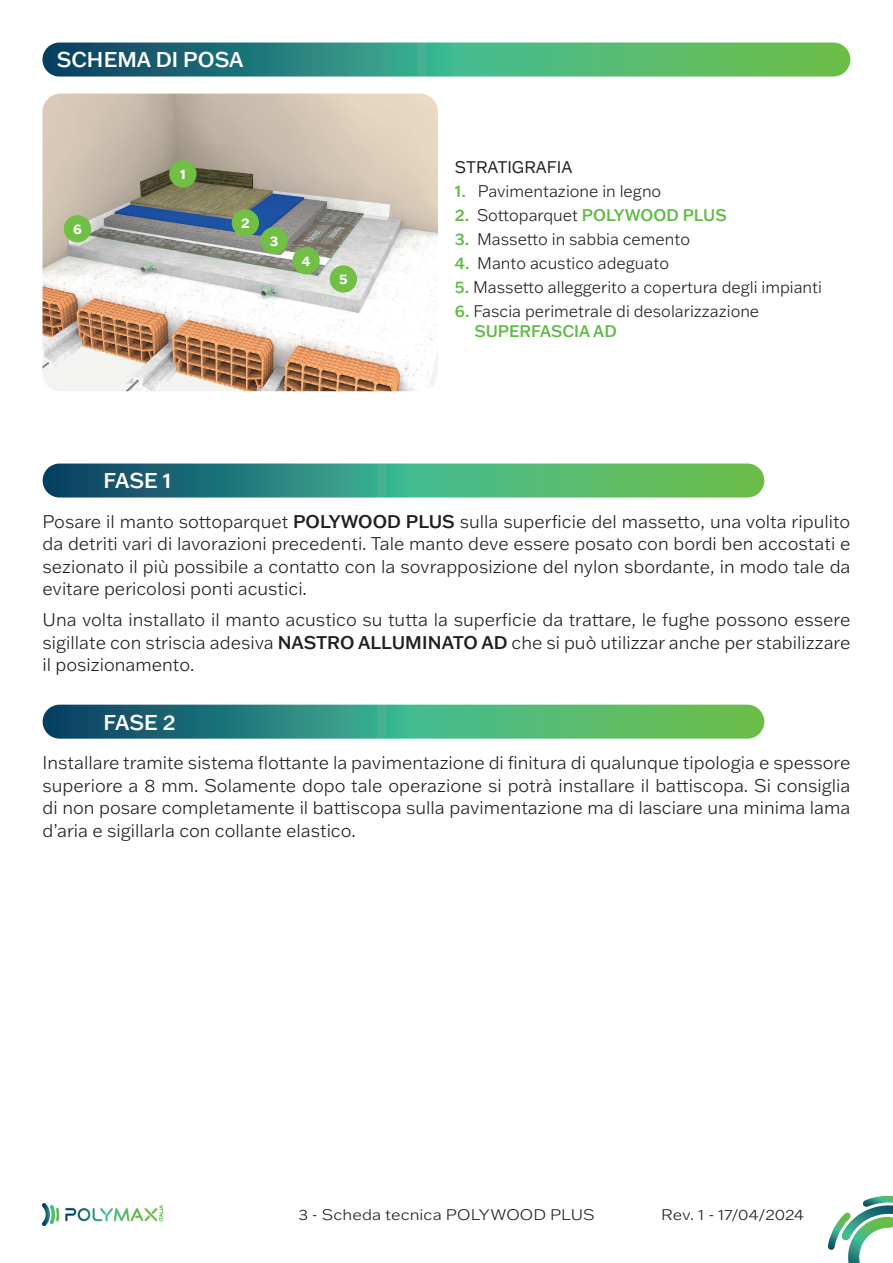
<style>
.page{position:relative;width:893px;height:1263px;background:#fff}
.page>*{position:absolute;margin:0;border:0;box-sizing:border-box;transform-origin:0 0}
.t1{font:500 21px "Franklin Gothic ATF";color:#fff}
.t2{font:300 18px/22.5px "Franklin Gothic ATF";color:#231f20;text-align:justify}
.t3{font:300 16.5px/19.8px "Franklin Gothic ATF";color:#231f20}
.t4{font:500 16.5px "Franklin Gothic ATF";color:#60bb46}
.t5{font:16.5px "Franklin Gothic ATF";color:#231f20}
.t6{font:300 15px "Franklin Gothic ATF";letter-spacing:.005em;color:#231f20;scale:1.1 1}
.t7{font:700 13.5px "Franklin Gothic ATF";color:#fff}
.s1{font-weight:500;color:#60bb46}
.s2{font-weight:300;color:#231f20}
.s3{font-weight:500}
</style>
<div class="page">
<svg style="left:827px;top:1195px;width:66px;height:68px"></svg>
<img style="left:43px;top:1204px;width:119px;height:21px">
<svg style="left:42px;top:43px;width:808px;height:34px;background:#409a75"></svg>
<img style="left:42px;top:94px;width:396px;height:297px">
<div style="left:169px;top:160px;width:27px;height:28px;background:#71bf44;border-radius:50%"></div>
<div style="left:232px;top:209px;width:27px;height:27px;background:#71bf44;border-radius:50%"></div>
<div style="left:260px;top:227px;width:28px;height:27px;background:#71bf44;border-radius:50%"></div>
<div style="left:292px;top:247px;width:28px;height:27px;background:#71bf44;border-radius:50%"></div>
<div style="left:330px;top:265px;width:27px;height:28px;background:#71bf44;border-radius:50%"></div>
<div style="left:64px;top:215px;width:27px;height:27px;background:#71bf44;border-radius:50%"></div>
<svg style="left:43px;top:463px;width:721px;height:34px;background:#409b75"></svg>
<svg style="left:43px;top:705px;width:721px;height:34px;background:#3f9a74"></svg>
<p class="t1" style="left:57px;top:46px;width:188px">SCHEMA DI POSA</p>
<p class="t7" style="left:73px;top:220px;width:10px">6</p>
<p class="t7" style="left:180px;top:165px;width:7px">1</p>
<p class="t7" style="left:241px;top:214px;width:10px">2</p>
<p class="t7" style="left:270px;top:232px;width:10px">3</p>
<p class="t7" style="left:302px;top:252px;width:10px">4</p>
<p class="t7" style="left:339px;top:270px;width:10px">5</p>
<p class="t1" style="left:104px;top:467px;width:69px">FASE 1</p>
<p class="t5" style="left:455px;top:156px;width:119px">STRATIGRAFIA</p>
<p class="t3" style="left:455px;top:181px;width:208px"><span class="s1">1.</span> Pavimentazione in legno</p>
<p class="t4" style="left:455px;top:204px;width:273px">2. <span class="s2">Sottoparquet</span> POLYWOOD PLUS</p>
<p class="t3" style="left:455px;top:229px;width:237px"><span class="s1">3.</span> Massetto in sabbia cemento</p>
<p class="t3" style="left:455px;top:253px;width:216px"><span class="s1">4.</span> Manto acustico adeguato</p>
<p class="t3" style="left:455px;top:277px;width:369px"><span class="s1">5.</span> Massetto alleggerito a copertura degli impianti</p>
<p class="t3" style="left:474px;top:301px;width:286px;text-indent:-19px"><span class="s1">6.</span> Fascia perimetrale di desolarizzazione<br><span class="s1">SUPERFASCIA AD</span></p>
<p class="t2" style="left:43px;top:510px;width:809px">Posare il manto sottoparquet <span class="s3">POLYWOOD PLUS</span> sulla superficie del massetto, una volta ripulito da detriti vari di lavorazioni precedenti. Tale manto deve essere posato con bordi ben accostati e sezionato il più possibile a contatto con la sovrapposizione del nylon sbordante, in modo tale da evitare pericolosi ponti acustici.</p>
<p class="t2" style="left:43px;top:608px;width:809px">Una volta installato il manto acustico su tutta la superficie da trattare, le fughe possono essere sigillate con striscia adesiva <span class="s3">NASTRO ALLUMINATO AD</span> che si può utilizzar anche per stabilizzare il posizionamento.</p>
<p class="t1" style="left:104px;top:708px;width:74px">FASE 2</p>
<p class="t2" style="left:43px;top:751px;width:809px">Installare tramite sistema flottante la pavimentazione di finitura di qualunque tipologia e spessore superiore a 8 mm. Solamente dopo tale operazione si potrà installare il battiscopa. Si consiglia di non posare completamente il battiscopa sulla pavimentazione ma di lasciare una minima lama d’aria e sigillarla con collante elastico.</p>
<p class="t6" style="left:298px;top:1204px;width:271px">3 - Scheda tecnica POLYWOOD PLUS</p>
<p class="t6" style="left:661px;top:1205px;width:131px">Rev. 1 - 17/04/2024</p>
</div>
